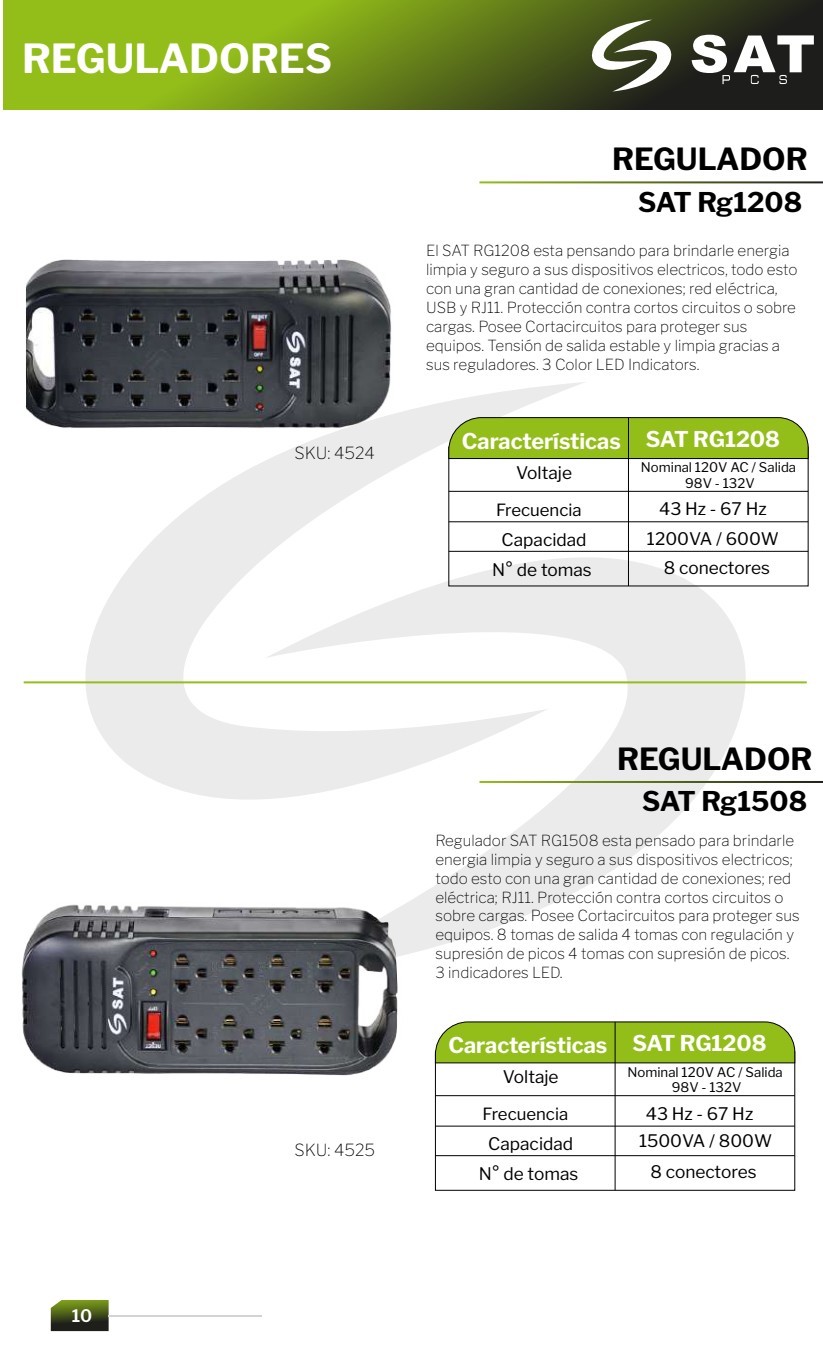
<style>
.page{position:relative;width:823px;height:1361px;background:#fff}
.page>*{position:absolute;margin:0;border:0;box-sizing:border-box;transform-origin:0 0}
.t1{font:700 39.8px "Libre Franklin";color:#fff}
.t2{font:700 30.4px "Libre Franklin";color:#000}
.t3{font:700 27px "Libre Franklin";color:#000}
.t4{font:700 21.6px "Libre Franklin";color:#fff}
.t5{font:17.2px/30.2px "Libre Franklin";color:#000;text-align:center}
.t6{font:600 17.2px "Libre Franklin";color:#fff}
.t7{font:16.8px "Libre Franklin";color:#000}
.t8{font:100 16.6px "Libre Franklin";color:#000}
.t9{font:100 15.2px/19px "Libre Franklin";color:#000}
.t10{font:13.2px/15.8px "Libre Franklin";color:#000;text-align:center}
</style>
<div class="page">
<svg style="left:85px;top:382px;width:500px;height:418px;fill:#ebebeb"></svg>
<svg style="left:255px;top:501px;width:490px;height:449px"></svg>
<img style="left:26px;top:259px;width:372px;height:224px">
<svg style="left:4px;top:0;width:818px;height:109px;background:#6a8719"></svg>
<svg style="left:586px;top:20px;width:90px;height:71px"></svg>
<svg style="left:691px;top:35px;width:122px;height:49px"></svg>
<svg style="left:448px;top:459px;width:360px;height:127px"></svg>
<svg style="left:448px;top:417px;width:360px;height:42px;background:#8eb51e"></svg>
<hr style="left:627px;top:417px;width:1px;height:169px;background:#000">
<hr style="left:448px;top:491px;width:359px;height:1px;background:#000">
<hr style="left:448px;top:521px;width:359px;height:1px;background:#000">
<hr style="left:448px;top:551px;width:359px;height:1px;background:#000">
<hr style="left:24px;top:681px;width:782px;height:2px;background:#93be19">
<hr style="left:479px;top:781px;width:343px;height:2px;background:#fff">
<svg style="left:51px;top:1300px;width:58px;height:31px;background:#485521"></svg>
<hr style="left:109px;top:1315px;width:153px;height:1px;background:#d1d3d4">
<img style="left:21px;top:839px;width:401px;height:237px">
<svg style="left:434px;top:1063px;width:360px;height:127px"></svg>
<svg style="left:434px;top:1021px;width:360px;height:42px;background:#91b821"></svg>
<hr style="left:614px;top:1022px;width:1px;height:168px;background:#000">
<hr style="left:435px;top:1095px;width:359px;height:1px;background:#000">
<hr style="left:435px;top:1125px;width:359px;height:1px;background:#000">
<hr style="left:435px;top:1155px;width:359px;height:1px;background:#000">
<h1 class="t1" style="left:22px;top:27px;width:311px">REGULADORES</h1>
<p class="t8" style="left:294px;top:439px;width:82px">SKU: 4524</p>
<h2 class="t2" style="left:612px;top:135px;width:197px">REGULADOR</h2>
<h3 class="t3" style="left:638px;top:181px;width:165px">SAT Rg1208</h3>
<p class="t9" style="left:426px;top:239px;width:373px">El SAT RG1208 esta pensando para brindarle energia limpia y seguro a sus dispositivos electricos, todo esto con una gran cantidad de conexiones; red eléctrica, USB y RJ11. Protección contra cortos circuitos o sobre cargas. Posee Cortacircuitos para proteger sus equipos. Tensión de salida estable y limpia gracias a sus reguladores. 3 Color LED Indicators.</p>
<h3 class="t4" style="left:461px;top:424px;width:160px">Características</h3>
<p class="t5" style="left:516px;top:456px;width:57px">Voltaje</p>
<p class="t7" style="left:495px;top:497px;width:87px">Frecuencia</p>
<p class="t5" style="left:492px;top:523px;width:101px">Capacidad<br>N° de tomas</p>
<h3 class="t4" style="left:645px;top:422px;width:136px">SAT RG1208</h3>
<p class="t10" style="left:640px;top:458px;width:157px">Nominal 120V AC / Salida<br>98V - 132V</p>
<p class="t5" style="left:646px;top:493px;width:133px;line-height:29.2px">43 Hz - 67 Hz<br>1200VA / 600W<br>8 conectores</p>
<p class="t6" style="left:72px;top:1302px;width:22px">10</p>
<p class="t8" style="left:294px;top:1137px;width:82px">SKU: 4525</p>
<h2 class="t2" style="left:616px;top:735px;width:197px">REGULADOR</h2>
<h3 class="t3" style="left:642px;top:780px;width:166px">SAT Rg1508</h3>
<p class="t9" style="left:435px;top:829px;width:366px">Regulador SAT RG1508 esta pensado para brindarle energia limpia y seguro a sus dispositivos electricos; todo esto con una gran cantidad de conexiones; red eléctrica; RJ11. Protección contra cortos circuitos o sobre cargas. Posee Cortacircuitos para proteger sus equipos. 8 tomas de salida 4 tomas con regulación y supresión de picos 4 tomas con supresión de picos.<br>3 indicadores LED.</p>
<h3 class="t4" style="left:448px;top:1028px;width:160px">Características</h3>
<p class="t5" style="left:502px;top:1060px;width:57px">Voltaje</p>
<p class="t7" style="left:482px;top:1101px;width:87px">Frecuencia</p>
<p class="t5" style="left:478px;top:1127px;width:101px">Capacidad<br>N° de tomas</p>
<h3 class="t4" style="left:632px;top:1026px;width:136px">SAT RG1208</h3>
<p class="t10" style="left:627px;top:1062px;width:157px">Nominal 120V AC / Salida<br>98V - 132V</p>
<p class="t5" style="left:638px;top:1098px;width:134px;line-height:27.6px;text-align:left;text-indent:7px">43 Hz - 67 Hz<br>1500VA / 800W</p>
<p class="t5" style="left:650px;top:1155px;width:108px">8 conectores</p>
</div>
